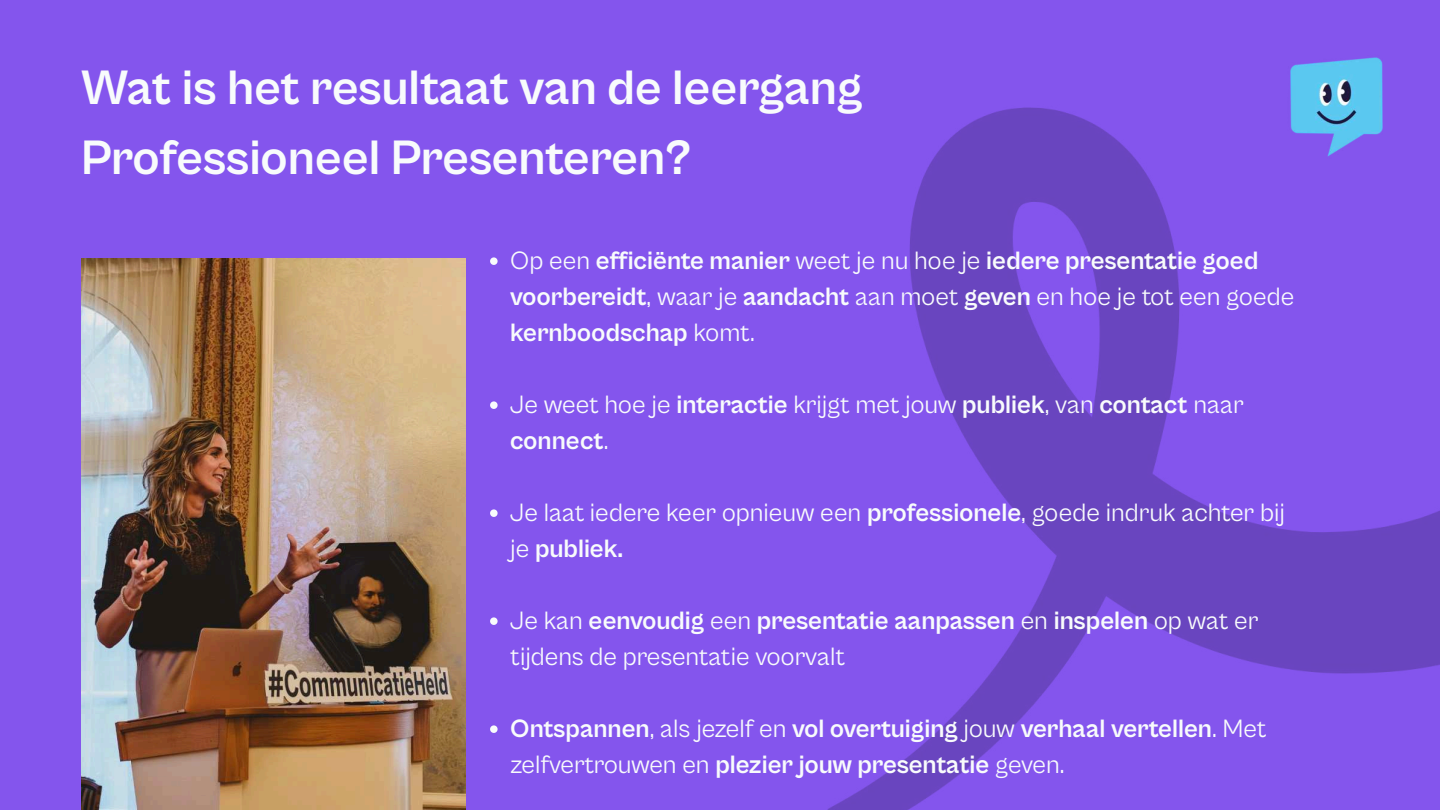
<style>
.page{position:relative;width:1440px;height:810px;background:#8455ed}
.page>*{position:absolute;margin:0;border:0;box-sizing:border-box;transform-origin:0 0}
.t1{font:700 50px/69.8px "Cabinet Grotesk";letter-spacing:-.01em;color:#f8fbfc}
.t2{font:700 26px/36px "Cabinet Grotesk";color:#f8fbfc}
.t3{font:26px/36px "Cabinet Grotesk";color:#f8fbfc}
.s1{font-weight:400}
.s2{font-weight:700}
</style>
<div class="page">
<img style="left:827px;top:107px;width:613px;height:703px">
<img style="left:1179px;top:57px;width:261px;height:138px">
<img style="left:81px;top:259px;width:385px;height:551px">
<svg style="left:490px;top:257px;width:8px;height:8px"></svg>
<svg style="left:490px;top:401px;width:8px;height:8px"></svg>
<svg style="left:490px;top:509px;width:8px;height:8px"></svg>
<svg style="left:490px;top:617px;width:8px;height:8px"></svg>
<svg style="left:490px;top:725px;width:8px;height:8px"></svg>
<h1 class="t1" style="left:81px;top:53px;width:783px">Wat is het resultaat van de leergang<br>Professioneel Presenteren?</h1>
<p class="t2" style="left:510px;top:243px;width:786px"><span class="s1">Op een</span> efficiënte manier <span class="s1">weet je nu hoe je</span> iedere presentatie goed voorbereidt<span class="s1">, waar je</span> aandacht <span class="s1">aan moet</span> geven <span class="s1">en hoe je tot een goede </span>kernboodschap <span class="s1">komt.</span></p>
<p class="t3" style="left:510px;top:386px;width:735px">Je weet hoe je <span class="s2">interactie</span> krijgt met jouw <span class="s2">publiek</span>, van <span class="s2">contact</span> naar <span class="s2">connect</span>.</p>
<p class="t3" style="left:510px;top:494px;width:776px">Je laat iedere keer opnieuw een <span class="s2">professionele</span>, goede indruk achter bij je <span class="s2">publiek.</span></p>
<p class="t3" style="left:510px;top:602px;width:750px">Je kan <span class="s2">eenvoudig</span> een <span class="s2">presentatie aanpassen</span> en <span class="s2">inspelen</span> op wat er tijdens de presentatie voorvalt</p>
<p class="t2" style="left:510px;top:711px;width:758px">Ontspannen<span class="s1">, als jezelf en</span> vol overtuiging <span class="s1">jouw</span> verhaal vertellen<span class="s1">. Met zelfvertrouwen en</span> plezier jouw presentatie <span class="s1">geven.</span></p>
</div>
